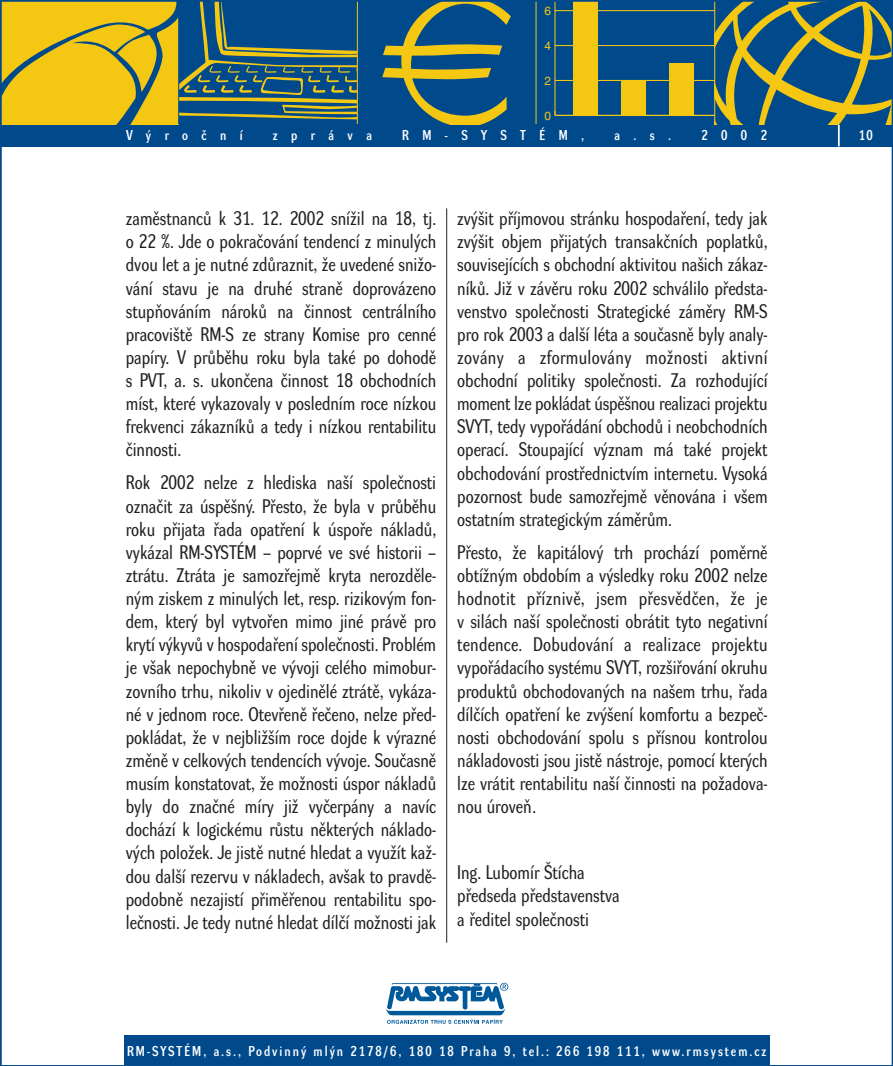
<style>
.page{position:relative;width:893px;height:1066px;background:#fff}
.page>*{position:absolute;margin:0;border:0;box-sizing:border-box;transform-origin:0 0}
.t1{font:19.25px/23.1px "Dynamo RMCE";color:#231f20;text-align:justify}
.t2{font:700 14px "Dynamo LMCE";letter-spacing:.145em;color:#fff}
.t3{font:700 14px "Dynamo LMCE";letter-spacing:.96em;color:#fff}
.t4{font:11.9px "Helvetica CE";color:#f3c712}
</style>
<div class="page">
<div style="left:0;top:124px;width:892px;height:22px;background:#004a8c"></div>
<div style="left:124px;top:1035px;width:645px;height:30px;background:#004a8c"></div>
<hr style="left:446px;top:208px;width:1px;height:735px;background:#231f20">
<svg style="left:386px;top:983px;width:122px;height:41px"></svg>
<hr style="left:837px;top:124px;width:2px;height:22px;background:#fff">
<svg style="left:3px;top:3px;width:354px;height:121px;background:#848e49"></svg>
<div style="left:357px;top:0;width:179px;height:124px;background:#004a8c"></div>
<svg style="left:382px;top:3px;width:129px;height:121px"></svg>
<div style="left:536px;top:0;width:178px;height:124px;background:#004a8c"></div>
<hr style="left:554px;top:0;width:1px;height:115px;background:#f3c712">
<hr style="left:555px;top:115px;width:159px;height:1px;background:#f3c712">
<hr style="left:555px;top:80px;width:159px;height:1px;background:#f3c712">
<hr style="left:555px;top:45px;width:159px;height:1px;background:#f3c712">
<hr style="left:555px;top:10px;width:159px;height:1px;background:#f3c712">
<div style="left:670px;top:63px;width:24px;height:52px;background:#f3c712"></div>
<div style="left:621px;top:80px;width:24px;height:35px;background:#f3c712"></div>
<div style="left:573px;top:0;width:24px;height:115px;background:#f3c712"></div>
<svg style="left:715px;top:3px;width:174px;height:121px;background:#476e67"></svg>
<hr style="left:178px;top:0;width:1px;height:124px;background:#004a8c">
<hr style="left:357px;top:0;width:1px;height:124px;background:#f3c712">
<hr style="left:535px;top:0;width:1px;height:124px;background:#f3c712">
<hr style="left:714px;top:0;width:1px;height:124px;background:#f3c712">
<p class="t4" style="left:544px;top:6px;width:8px">6</p>
<p class="t4" style="left:544px;top:41px;width:8px">4</p>
<p class="t4" style="left:544px;top:76px;width:8px">2</p>
<p class="t4" style="left:544px;top:111px;width:8px">0</p>
<p class="t2" style="left:126px;top:129px;width:118px">V˘roãní</p>
<p class="t2" style="left:273px;top:129px;width:100px">zpráva</p>
<p class="t3" style="left:402px;top:129px;width:184px">RM-SYSTÉM,</p>
<p class="t2" style="left:614px;top:129px;width:58px">a.s.</p>
<p class="t2" style="left:701px;top:129px;width:67px">2002</p>
<p class="t2" style="left:858px;top:129px;width:15px">10</p>
<p class="t1" style="left:126px;top:209px;width:312px">zamûstnancÛ k 31. 12. 2002 sníÏil na 18, tj. o 22 %. Jde o pokraãování tendencí z minul˘ch dvou let a je nutné zdÛraznit, Ïe uvedené sniÏo&shy;vání stavu je na druhé stranû doprovázeno stupÀováním nárokÛ na ãinnost centrálního pracovi‰tû RM-S ze strany Komise pro cenné papíry. V prÛbûhu roku byla také po dohodû s PVT, a. s. ukonãena ãinnost 18 obchodních míst, které vykazovaly v posledním roce nízkou frekvenci zákazníkÛ a tedy i nízkou rentabilitu ãinnosti.</p>
<p class="t1" style="left:126px;top:473px;width:312px">Rok 2002 nelze z hlediska na‰í spoleãnosti oznaãit za úspû‰n˘. Pfiesto, Ïe byla v prÛbûhu roku pfiijata fiada opatfiení k úspofie nákladÛ, vykázal RM-SYSTÉM – poprvé ve své historii – ztrátu. Ztráta je samozfiejmû kryta nerozdûle&shy;n˘m ziskem z minul˘ch let, resp. rizikov˘m fon&shy;dem, kter˘ byl vytvofien mimo jiné právû pro krytí v˘kyvÛ v hospodafiení spoleãnosti. Problém je v‰ak nepochybnû ve v˘voji celého mimobur&shy;zovního trhu, nikoliv v ojedinûlé ztrátû, vykáza&shy;né v jednom roce. Otevfienû fieãeno, nelze pfied&shy;pokládat, Ïe v nejbliÏ‰ím roce dojde k v˘razné zmûnû v celkov˘ch tendencích v˘voje. Souãasnû musím konstatovat, Ïe moÏnosti úspor nákladÛ byly do znaãné míry jiÏ vyãerpány a navíc dochází k logickému rÛstu nûkter˘ch náklado&shy;v˘ch poloÏek. Je jistû nutné hledat a vyuÏít kaÏ&shy;dou dal‰í rezervu v nákladech, av‰ak to pravdû&shy;podobnû nezajistí pfiimûfienou rentabilitu spo&shy;leãnosti. Je tedy nutné hledat dílãí moÏnosti jak</p>
<p class="t1" style="left:457px;top:209px;width:312px">zv˘‰it pfiíjmovou stránku hospodafiení, tedy jak zv˘‰it objem pfiijat˘ch transakãních poplatkÛ, souvisejících s obchodní aktivitou na‰ich zákaz&shy;níkÛ. JiÏ v závûru roku 2002 schválilo pfiedsta&shy;venstvo spoleãnosti Strategické zámûry RM-S pro rok 2003 a dal‰í léta a souãasnû byly analy&shy;zovány a zformulovány moÏnosti aktivní obchodní politiky spoleãnosti. Za rozhodující moment lze pokládat úspû‰nou realizaci projektu SVYT, tedy vypofiádání obchodÛ i neobchodních operací. Stoupající v˘znam má také projekt obchodování prostfiednictvím internetu. Vysoká pozornost bude samozfiejmû vûnována i v‰em ostatním strategick˘m zámûrÛm.</p>
<p class="t1" style="left:457px;top:542px;width:312px">Pfiesto, Ïe kapitálov˘ trh prochází pomûrnû obtíÏn˘m obdobím a v˘sledky roku 2002 nelze hodnotit pfiíznivû, jsem pfiesvûdãen, Ïe je v silách na‰í spoleãnosti obrátit tyto negativní tendence. Dobudování a realizace projektu vypofiádacího systému SVYT, roz‰ifiování okruhu produktÛ obchodovan˘ch na na‰em trhu, fiada dílãích opatfiení ke zv˘‰ení komfortu a bezpeã&shy;nosti obchodování spolu s pfiísnou kontrolou nákladovosti jsou jistû nástroje, pomocí kter˘ch lze vrátit rentabilitu na‰í ãinnosti na poÏadova&shy;nou úroveÀ.</p>
<p class="t1" style="left:457px;top:862px;width:164px;text-align:left">Ing. Lubomír ·tícha pfiedseda pfiedstavenstva a fieditel spoleãnosti</p>
<p class="t2" style="left:127px;top:1045px;width:640px">RM-SYSTÉM, a.s., Podvinn˘ ml˘n 2178/6, 180 18 Praha 9, tel.: 266 198 111, www.rmsystem.cz</p>
</div>
